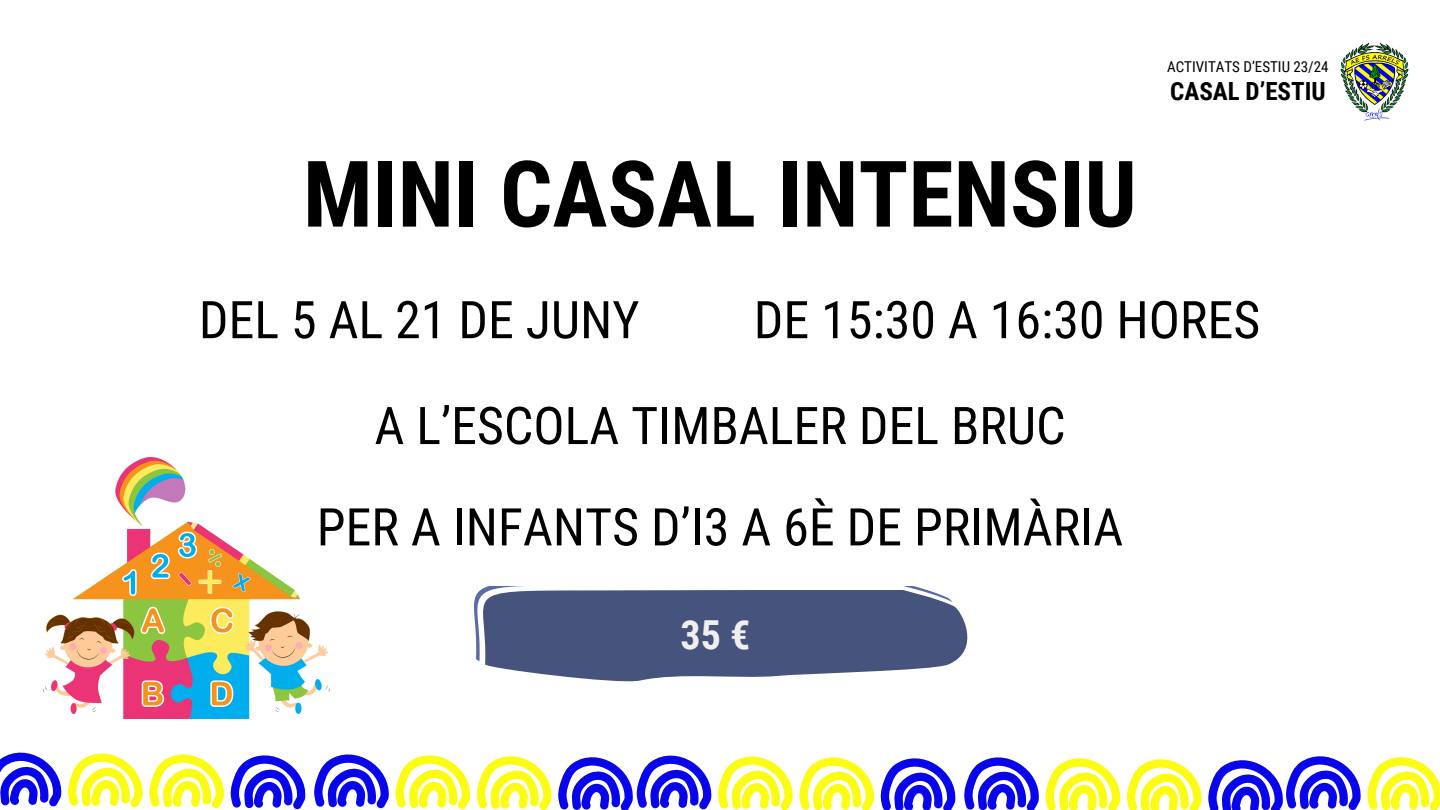
<style>
.page{position:relative;width:1440px;height:810px;background:#fff}
.page>*{position:absolute;margin:0;border:0;box-sizing:border-box;transform-origin:0 0}
.t1{font:700 92px "Roboto Condensed";color:#000}
.t2{font:52px "Roboto Condensed";color:#000}
.t3{font:700 40px "Roboto Condensed";color:#f1efee}
.t4{font:700 25px "Roboto Condensed";color:#000}
.t5{font:15px "Roboto Condensed";color:#000}
</style>
<div class="page">
<svg style="left:0;top:752px;width:62px;height:55px"></svg>
<svg style="left:314px;top:754px;width:157px;height:56px"></svg>
<svg style="left:68px;top:753px;width:156px;height:56px"></svg>
<svg style="left:231px;top:755px;width:75px;height:55px"></svg>
<svg style="left:477px;top:755px;width:235px;height:55px"></svg>
<svg style="left:964px;top:757px;width:157px;height:53px"></svg>
<svg style="left:718px;top:756px;width:156px;height:54px"></svg>
<svg style="left:881px;top:758px;width:75px;height:52px"></svg>
<svg style="left:1127px;top:756px;width:313px;height:54px"></svg>
<svg style="left:481px;top:586px;width:446px;height:4px"></svg>
<svg style="left:474px;top:590px;width:494px;height:92px;background:#5c698d"></svg>
<img style="left:1340px;top:42px;width:69px;height:79px">
<img style="left:43px;top:458px;width:286px;height:261px">
<h4 class="t5" style="left:1167px;top:58px;width:163px">ACTIVITATS D’ESTIU 23/24</h4>
<h2 class="t1" style="left:303px;top:141px;width:836px">MINI CASAL INTENSIU</h2>
<p class="t4" style="left:1170px;top:77px;width:157px">CASAL D’ESTIU</p>
<h2 class="t2" style="left:199px;top:290px;width:442px">DEL 5 AL 21 DE JUNY</h2>
<p class="t2" style="left:754px;top:290px;width:508px">DE 15:30 A 16:30 HORES</p>
<p class="t2" style="left:374px;top:396px;width:693px">A L’ESCOLA TIMBALER DEL BRUC</p>
<h2 class="t2" style="left:317px;top:497px;width:808px">PER A INFANTS D’I3 A 6È DE PRIMÀRIA</h2>
<h2 class="t3" style="left:680px;top:612px;width:71px">35 €</h2>
</div>
